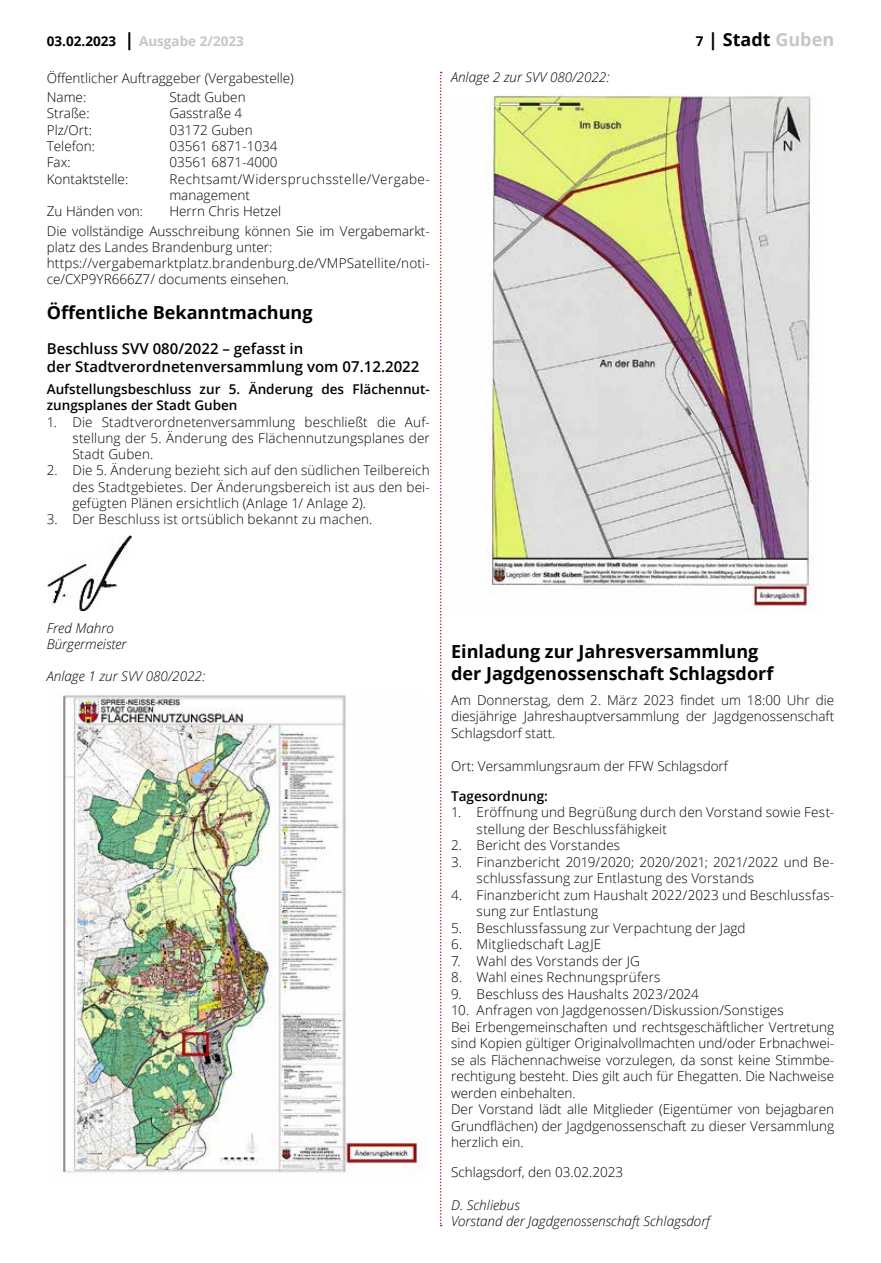
<style>
.page{position:relative;width:881px;height:1263px;background:#fff}
.page>*{position:absolute;margin:0;border:0;box-sizing:border-box;transform-origin:0 0}
.t1{font:700 18px/21.9px "Open Sans";color:#000}
.t2{font:600 15px/18px "Open Sans";color:#000}
.t3{font:300 13.5px/16.5px "Open Sans";color:#000}
.t4{font:italic 300 13.5px/16.5px "Open Sans";color:#000}
.t5{font:600 13.5px/16.2px "Open Sans";color:#000}
.t6{font:300 13.5px/16.2px "Open Sans";letter-spacing:.035em;color:#000}
.t7{font:700 13.5px "Open Sans";color:#c6c6c6}
.s1{color:#000}
.s2{font-size:18px;color:#000}
.s3{font-size:13.5px}
.s4{color:#c6c6c6}
</style>
<div class="page">
<svg style="left:440px;top:72px;width:1px;height:1154px"></svg>
<img style="left:47px;top:535px;width:85px;height:75px">
<img style="left:63px;top:693px;width:357px;height:481px">
<img style="left:486px;top:94px;width:328px;height:517px">
<p class="t7" style="left:47px;top:32px;width:198px"><span class="s1">03.02.2023</span> <span class="s2">|</span> Ausgabe 2/2023</p>
<h1 class="t1" style="left:695px;top:28px;width:140px"><span class="s3">7</span> | Stadt <span class="s4">Guben</span></h1>
<p class="t3" style="left:47px;top:68px;width:248px;line-height:19.4px">Öffentlicher Auftraggeber (Vergabestelle)<br>Name:</p>
<p class="t3" style="left:169px;top:89px;width:78px">Stadt Guben</p>
<p class="t3" style="left:47px;top:105px;width:44px">Straße:</p>
<p class="t3" style="left:169px;top:105px;width:74px">Gasstraße 4</p>
<p class="t3" style="left:47px;top:121px;width:47px">Plz/Ort:</p>
<p class="t3" style="left:169px;top:121px;width:85px">03172 Guben</p>
<p class="t3" style="left:47px;top:138px;width:50px">Telefon:</p>
<p class="t3" style="left:169px;top:138px;width:110px">03561 6871-1034</p>
<p class="t3" style="left:47px;top:154px;width:25px">Fax:</p>
<p class="t3" style="left:169px;top:154px;width:110px">03561 6871-4000</p>
<p class="t3" style="left:47px;top:170px;width:83px">Kontaktstelle:</p>
<p class="t6" style="left:169px;top:170px;width:262px">Rechtsamt/Widerspruchsstelle/Vergabe&shy;management</p>
<p class="t3" style="left:47px;top:203px;width:98px">Zu Händen von:</p>
<p class="t3" style="left:47px;top:201px;width:384px;line-height:19.6px;text-indent:122px">Herrn Chris Hetzel<br>Die vollständige Ausschreibung können Sie im Vergabemarkt-</p>
<p class="t3" style="left:47px;top:239px;width:384px">platz des Landes Brandenburg unter: https://vergabemarktplatz.brandenburg.de/VMPSatellite/noti&shy;ce/CXP9YR666Z7/ documents einsehen.</p>
<h1 class="t1" style="left:47px;top:301px;width:267px">Öffentliche Bekanntmachung</h1>
<p class="t2" style="left:47px;top:339px;width:374px">Beschluss SVV 080/2022 – gefasst in<br>der Stadtverordnetenversammlung vom 07.12.2022</p>
<p class="t5" style="left:47px;top:381px;width:384px">Aufstellungsbeschluss zur 5. Änderung des Flächennut&shy;zungsplanes der Stadt Guben</p>
<p class="t3" style="left:72px;top:413px;width:359px;text-align:justify;text-indent:-26px">1. Die Stadtverordnetenversammlung beschließt die Auf&shy;stellung der 5. Änderung des Flächennutzungsplanes der Stadt Guben.</p>
<p class="t3" style="left:72px;top:462px;width:359px;text-align:justify;text-indent:-26px">2. Die 5. Änderung bezieht sich auf den südlichen Teilbereich des Stadtgebietes. Der Änderungsbereich ist aus den bei&shy;gefügten Plänen ersichtlich (Anlage 1/ Anlage 2).</p>
<p class="t3" style="left:47px;top:510px;width:327px">3. Der Beschluss ist ortsüblich bekannt zu machen.</p>
<p class="t4" style="left:451px;top:68px;width:160px">Anlage 2 zur SVV 080/2022:</p>
<p class="t4" style="left:47px;top:619px;width:81px">Fred Mahro<br>Bürgermeister</p>
<p class="t4" style="left:47px;top:668px;width:160px">Anlage 1 zur SVV 080/2022:</p>
<h1 class="t1" style="left:451px;top:640px;width:323px">Einladung zur Jahresversammlung der Jagdgenossenschaft Schlagsdorf</h1>
<p class="t3" style="left:451px;top:691px;width:384px;text-align:justify">Am Donnerstag, dem 2. März 2023 findet um 18:00 Uhr die diesjährige Jahreshauptversammlung der Jagdgenossenschaft Schlagsdorf statt.</p>
<p class="t3" style="left:451px;top:757px;width:278px">Ort: Versammlungsraum der FFW Schlagsdorf</p>
<p class="t5" style="left:451px;top:787px;width:98px">Tagesordnung:</p>
<p class="t3" style="left:476px;top:804px;width:359px;text-indent:-26px">1. Eröffnung und Begrüßung durch den Vorstand sowie Fest&shy;stellung der Beschlussfähigkeit</p>
<p class="t3" style="left:451px;top:837px;width:170px">2. Bericht des Vorstandes</p>
<p class="t3" style="left:476px;top:853px;width:359px;text-indent:-26px">3. Finanzbericht 2019/2020; 2020/2021; 2021/2022 und Be&shy;schlussfassung zur Entlastung des Vorstands</p>
<p class="t3" style="left:476px;top:886px;width:359px;text-indent:-26px">4. Finanzbericht zum Haushalt 2022/2023 und Beschlussfas&shy;sung zur Entlastung</p>
<p class="t3" style="left:451px;top:919px;width:296px">5. Beschlussfassung zur Verpachtung der Jagd</p>
<p class="t3" style="left:451px;top:936px;width:152px">6. Mitgliedschaft LagJE</p>
<p class="t3" style="left:451px;top:952px;width:190px">7. Wahl des Vorstands der JG</p>
<p class="t3" style="left:451px;top:969px;width:211px">8. Wahl eines Rechnungsprüfers</p>
<p class="t3" style="left:451px;top:985px;width:249px">9. Beschluss des Haushalts 2023/2024</p>
<p class="t3" style="left:451px;top:1002px;width:384px">10. Anfragen von Jagdgenossen/Diskussion/Sonstiges<br>Bei Erbengemeinschaften und rechtsgeschäftlicher Vertretung sind Kopien gültiger Originalvollmachten und/oder Erbnachwei&shy;se als Flächennachweise vorzulegen, da sonst keine Stimmbe&shy;rechtigung besteht. Dies gilt auch für Ehegatten. Die Nachweise werden einbehalten.<br>Der Vorstand lädt alle Mitglieder (Eigentümer von bejagbaren Grundflächen) der Jagdgenossenschaft zu dieser Versammlung herzlich ein.</p>
<p class="t3" style="left:451px;top:1164px;width:173px">Schlagsdorf, den 03.02.2023</p>
<p class="t4" style="left:451px;top:1196px;width:260px">D. Schliebus<br>Vorstand der Jagdgenossenschaft Schlagsdorf</p>
</div>
